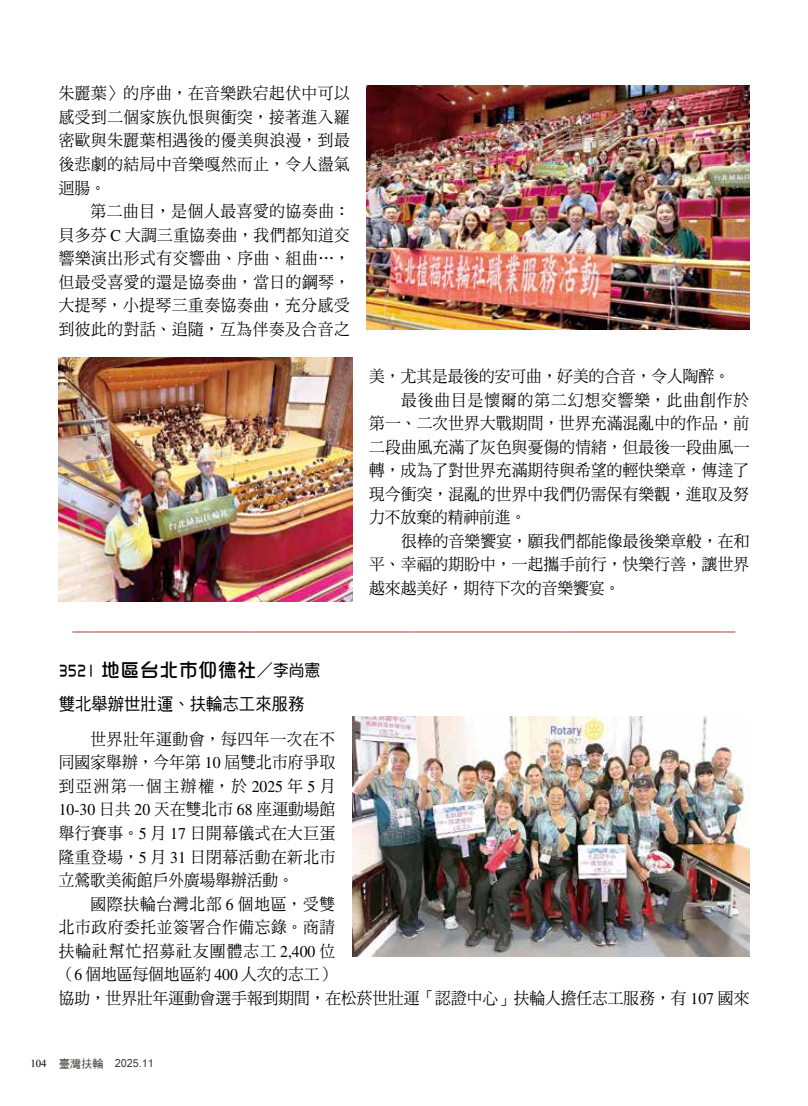
<style>
.page{position:relative;width:808px;height:1106px;background:#fff}
.page>*{position:absolute;margin:0;border:0;box-sizing:border-box;transform-origin:0 0}
.t1{font:22.5px "MS Mincho";color:#b14e4d;scale:.95 1}
.t2{font:19.5px "DF Hua Zong Std W5";color:#000;scale:.7 1}
.t3{font:17.25px "DF Hei Std W5";color:#000;scale:.95 1}
.t4{font:16.5px/23.5px "DF Ming Std W5";letter-spacing:.01em;color:#000;text-align:justify;scale:.95 1}
.t5{font:16.5px "DF Ming Std W5";letter-spacing:.065em;color:#000;scale:.95 1}
.t6{font:12px "Latha";color:#3e3a39}
.s1{font-family:"Times LT Std"}
.s2{font-family:"DF Ming W5 WIN BF";font-size:17.25px}
.s3{font-family:"DF Yuan Std W5";font-size:16.5px}
.s4{font-family:"Aparajita";font-size:13.5px;color:#000}
.s5{font-family:"DF Hei W5 WIN BF";font-size:11.25px}
</style>
<div class="page">
<img style="left:59px;top:357px;width:293px;height:244px">
<img style="left:367px;top:85px;width:382px;height:244px">
<img style="left:352px;top:717px;width:397px;height:239px">
<p class="t4" style="left:59px;top:81px;width:308px">朱麗葉〉的序曲，在音樂跌宕起伏中可以感受到二個家族仇恨與衝突，接著進入羅密歐與朱麗葉相遇後的優美與浪漫，到最後悲劇的結局中音樂嘎然而止，令人盪氣迴腸。</p>
<p class="t4" style="left:59px;top:199px;width:308px;text-indent:32px">第二曲目，是個人最喜愛的協奏曲：貝多芬 <span class="s1">C</span> 大調三重協奏曲，我們都知道交響樂演出形式有交響曲、序曲、組曲⋯，但最受喜愛的還是協奏曲，當日的鋼琴，大提琴，小提琴三重奏協奏曲，充分感受到彼此的對話、追隨，互為伴奏及合音之</p>
<p class="t4" style="left:369px;top:364px;width:381px">美，尤其是最後的安可曲，好美的合音，令人陶醉。</p>
<p class="t5" style="left:401px;top:391px;width:368px">最後曲目是懷爾的第二幻想交響樂，此曲創作於</p>
<p class="t4" style="left:369px;top:411px;width:401px">第一、二次世界大戰期間，世界充滿混亂中的作品，前</p>
<p class="t4" style="left:369px;top:434px;width:401px">二段曲風充滿了灰色與憂傷的情緒，但最後一段曲風一</p>
<p class="t4" style="left:369px;top:458px;width:401px">轉，成為了對世界充滿期待與希望的輕快樂章，傳達了</p>
<p class="t4" style="left:369px;top:482px;width:401px">現今衝突，混亂的世界中我們仍需保有樂觀，進取及努</p>
<p class="t4" style="left:369px;top:505px;width:166px">力不放棄的精神前進。</p>
<p class="t4" style="left:401px;top:529px;width:368px">很棒的音樂饗宴，願我們都能像最後樂章般，在和</p>
<p class="t4" style="left:369px;top:552px;width:401px">平、幸福的期盼中，一起攜手前行，快樂行善，讓世界</p>
<p class="t4" style="left:369px;top:576px;width:265px">越來越美好，期待下次的音樂饗宴。</p>
<h1 class="t1" style="left:73px;top:620px;width:699px">−−−−−−−−−−−−−−−−−−−−−−−−−−−−−−−−−−−−−−−−−−−−−−−−−−−−−−−−−−−−−−</h1>
<p class="t2" style="left:59px;top:659px;width:375px">3521 地區台北市仰德社<span class="s2">／</span><span class="s3">李尚憲</span></p>
<p class="t3" style="left:59px;top:694px;width:260px">雙北舉辦世壯運、扶輪志工來服務</p>
<p class="t4" style="left:59px;top:727px;width:293px;text-indent:32px">世界壯年運動會，每四年一次在不同國家舉辦，今年第 <span class="s1">10</span> 屆雙北市府爭取到亞洲第一個主辦權，於 <span class="s1">2025</span> 年 <span class="s1">5</span> 月<span class="s1">10-30</span> 日共 <span class="s1">20</span> 天在雙北市 <span class="s1">68</span> 座運動場館舉行賽事。<span class="s1">5</span> 月 <span class="s1">17</span> 日開幕儀式在大巨蛋隆重登場，<span class="s1">5</span> 月 <span class="s1">31</span> 日閉幕活動在新北市立鶯歌美術館戶外廣場舉辦活動。</p>
<p class="t4" style="left:59px;top:891px;width:728px;text-align:left;text-indent:32px">國際扶輪台灣北部 <span class="s1">6</span> 個地區，受雙<br>北市政府委托並簽署合作備忘錄。商請<br>扶輪社幫忙招募社友團體志工 <span class="s1">2,400</span> 位<br>（<span class="s1">6</span> 個地區每個地區約 <span class="s1">400</span> 人次的志工）<br>協助，世界壯年運動會選手報到期間，在松菸世壯運「認證中心」扶輪人擔任志工服務，有 <span class="s1">107</span> 國來</p>
<p class="t6" style="left:30px;top:1054px;width:125px"><span class="s4">104</span> <span class="s5">臺灣扶輪　</span>2025.11</p>
</div>
